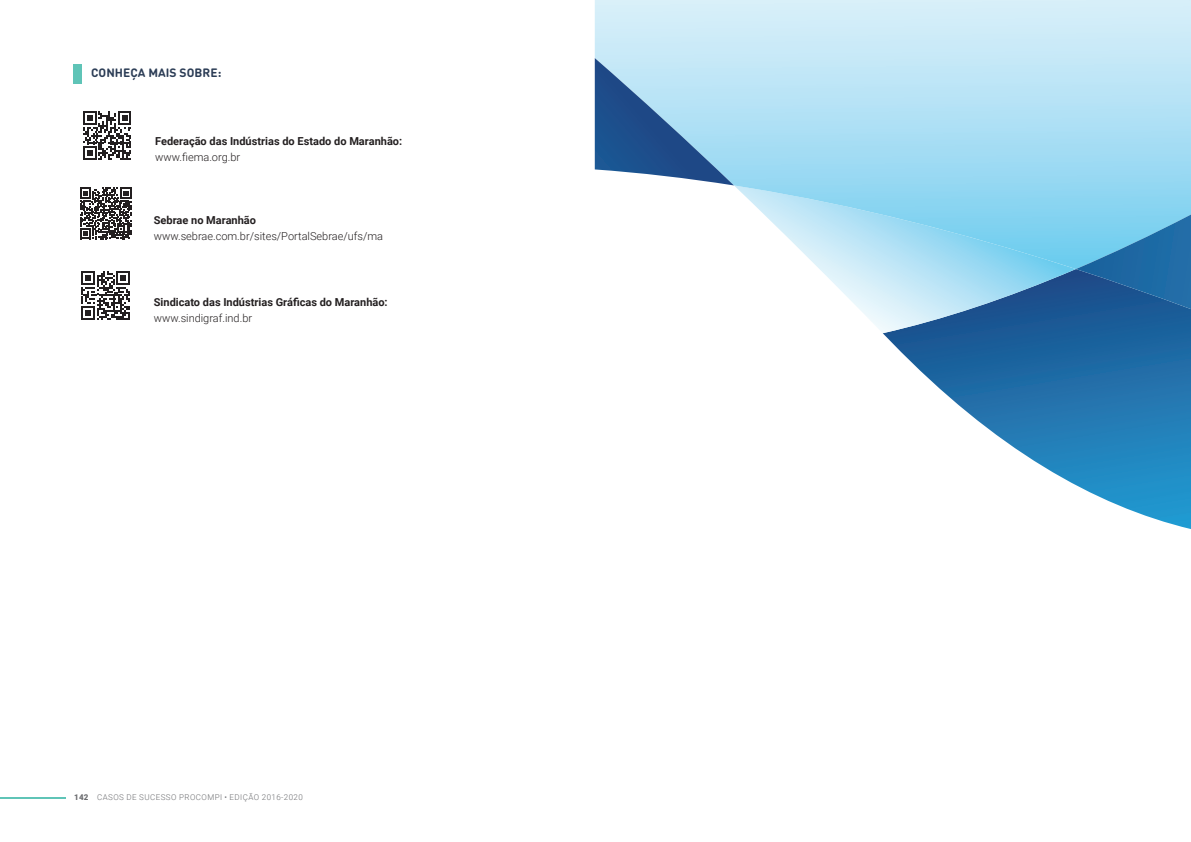
<style>
.page{position:relative;width:1191px;height:842px;background:#fff}
.page>*{position:absolute;margin:0;border:0;box-sizing:border-box;transform-origin:0 0}
.t1{font:700 12px "DIN Round Pro";letter-spacing:.005em;color:#2c3d56}
.t2{font:700 11px "Roboto";color:#231f20}
.t3{font:300 11px "Roboto";color:#231f20}
.t4{font:300 8px "Roboto";letter-spacing:.055em;color:#6c6d70}
.s1{font-weight:900}
</style>
<div class="page">
<hr style="left:0;top:797px;width:65px;height:1px;background:#5fc4b7">
<div style="left:74px;top:64px;width:8px;height:19px;background:#5fc4b7"></div>
<svg style="left:80px;top:188px;width:51px;height:51px"></svg>
<svg style="left:81px;top:271px;width:49px;height:49px"></svg>
<svg style="left:83px;top:111px;width:48px;height:49px"></svg>
<svg style="left:883px;top:309px;width:308px;height:220px"></svg>
<svg style="left:820px;top:269px;width:255px;height:64px;background:#92b8d5"></svg>
<svg style="left:595px;top:0;width:596px;height:269px;background:#bbe5f6"></svg>
<svg style="left:595px;top:58px;width:139px;height:127px;background:#78a3c7"></svg>
<svg style="left:1075px;top:215px;width:116px;height:94px;background:#3a83b6"></svg>
<p class="t1" style="left:91px;top:65px;width:132px">CONHEÇA MAIS SOBRE:</p>
<p class="t2" style="left:155px;top:133px;width:248px">Federação das Indústrias do Estado do Maranhão:</p>
<p class="t3" style="left:155px;top:149px;width:86px">www.fiema.org.br</p>
<p class="t2" style="left:154px;top:212px;width:104px">Sebrae no Maranhão</p>
<p class="t3" style="left:154px;top:228px;width:231px">www.sebrae.com.br/sites/PortalSebrae/ufs/ma</p>
<p class="t2" style="left:154px;top:294px;width:235px">Sindicato das Indústrias Gráficas do Maranhão:</p>
<p class="t3" style="left:154px;top:310px;width:100px">www.sindigraf.ind.br</p>
<p class="t4" style="left:74px;top:792px;width:230px"><span class="s1">142</span> CASOS DE SUCESSO PROCOMPI • EDIÇÃO 2016-2020</p>
</div>
